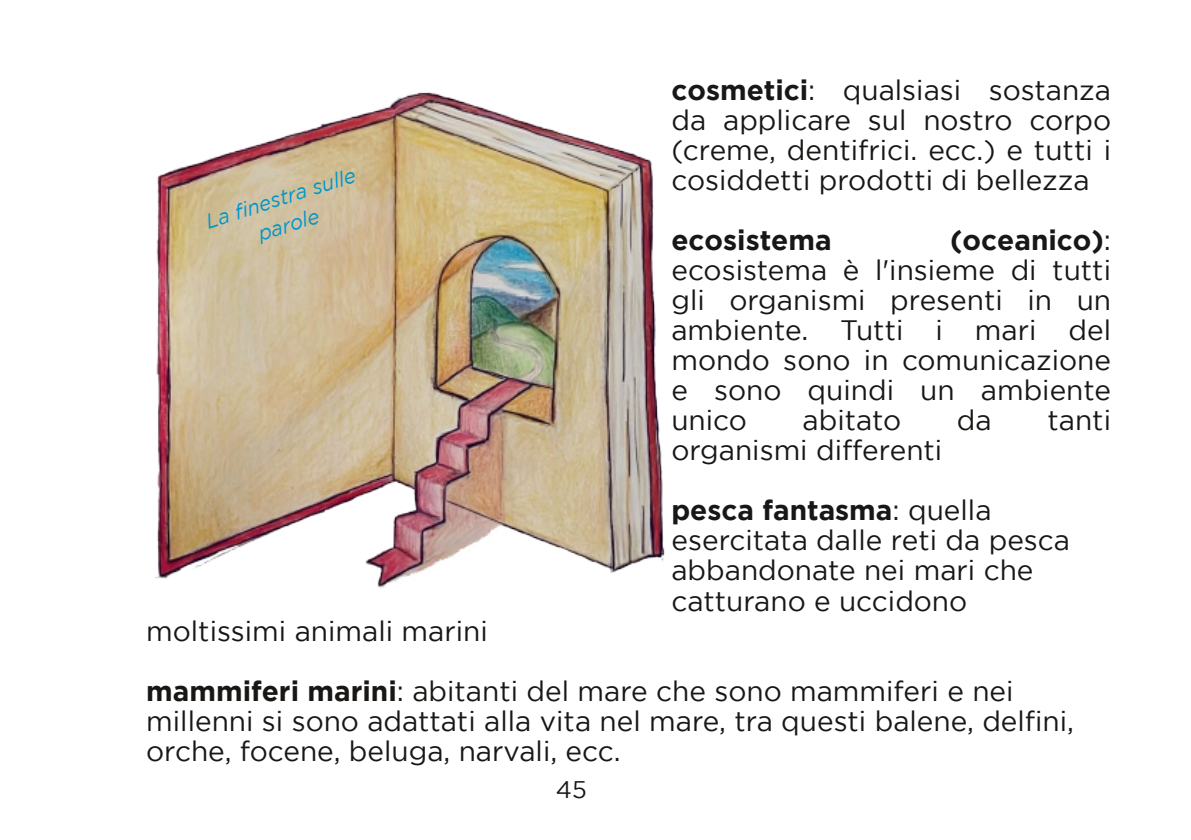
<style>
.page{position:relative;width:1191px;height:840px;background:#fff}
.page>*{position:absolute;margin:0;border:0;box-sizing:border-box;transform-origin:0 0}
.t1{font:28px/30px "Gotham";color:#181715}
.t2{font:700 28px "Gotham";color:#181715}
.t3{font:24px "Gotham";color:#181715}
.t4{font:italic 20.8px/27.6px "Gotham";color:#0097ca;text-align:center}
.s1{font-weight:700}
</style>
<div class="page">
<img style="left:155px;top:92px;width:510px;height:496px">
<p class="t1" style="left:671px;top:77px;width:441px;text-align:justify"><span class="s1">cosmetici</span>: qualsiasi sostanza da applicare sul nostro corpo (creme, dentifrici. ecc.) e tutti i cosiddetti prodotti di bellezza</p>
<p class="t2" style="left:671px;top:229px;width:162px">ecosistema</p>
<p class="t4" style="left:203px;top:210px;width:157px;rotate:-18deg">La finestra sulle parole</p>
<p class="t1" style="left:671px;top:227px;width:441px;text-align:justify;text-indent:279px"><span class="s1">(oceanico)</span>: ecosistema è l'insieme di tutti gli organismi presenti in un ambiente. Tutti i mari del mondo sono in comunicazione e sono quindi un ambiente unico</p>
<p class="t1" style="left:802px;top:407px;width:100px">abitato</p>
<p class="t1" style="left:957px;top:407px;width:36px">da</p>
<p class="t1" style="left:1047px;top:407px;width:65px">tanti</p>
<p class="t1" style="left:671px;top:422px;width:322px;line-height:60px">organismi differenti <span class="s1">pesca fantasma</span>: quella</p>
<p class="t1" style="left:671px;top:527px;width:400px">esercitata dalle reti da pesca abbandonate nei mari che catturano e uccidono</p>
<p class="t1" style="left:146px;top:602px;width:868px;line-height:60px">moltissimi animali marini<br><span class="s1">mammiferi marini</span>: abitanti del mare che sono mammiferi e nei</p>
<p class="t1" style="left:146px;top:707px;width:929px">millenni si sono adattati alla vita nel mare, tra questi balene, delfini, orche, focene, beluga, narvali, ecc.</p>
<p class="t3" style="left:556px;top:780px;width:32px">45</p>
</div>
